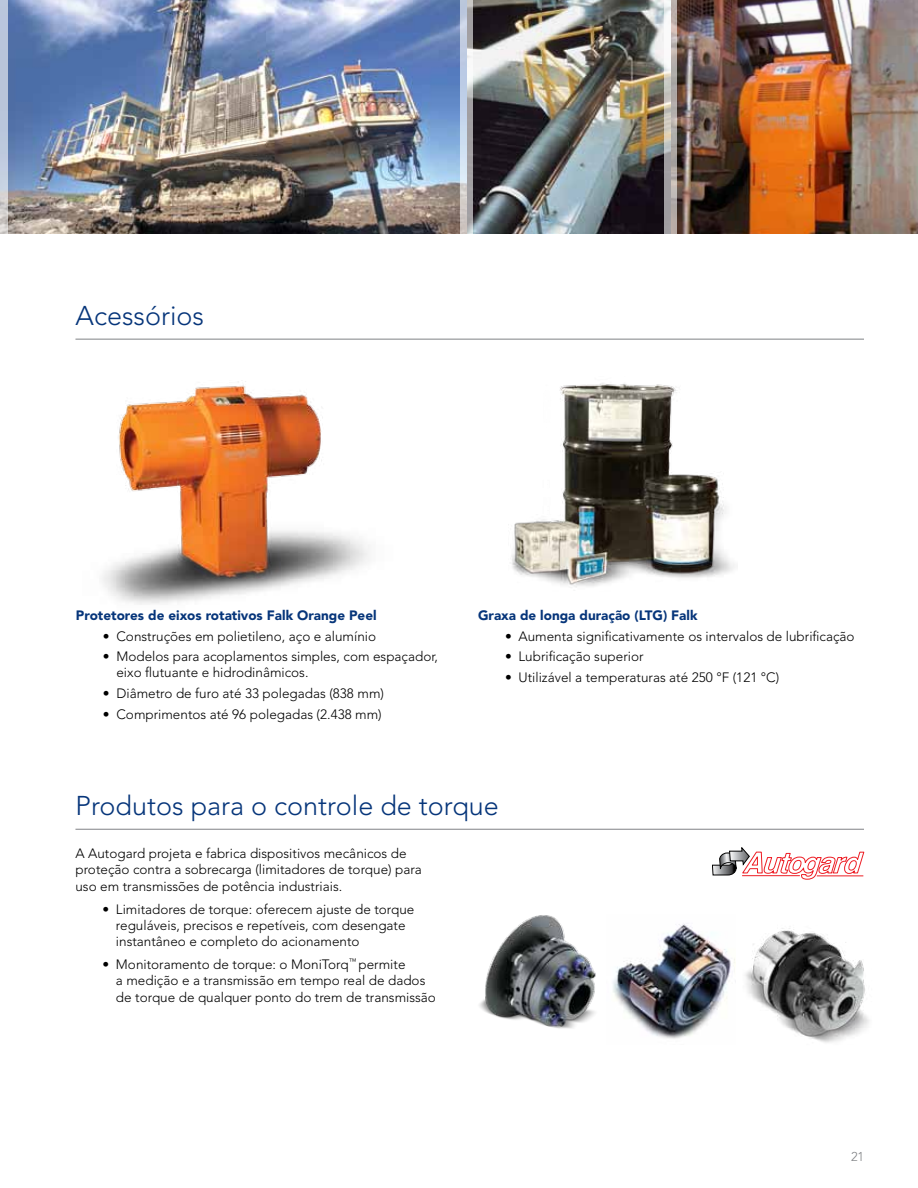
<style>
.page{position:relative;width:918px;height:1188px;background:#fff}
.page>*{position:absolute;margin:0;border:0;box-sizing:border-box;transform-origin:0 0}
.t1{font:300 27px "Avenir LT Std";color:#06357a}
.t2{font:300 13.5px/16.2px "Avenir LT Std";color:#000}
.t3{font:900 13.5px "Avenir LT Std";color:#06357a}
.t4{font:300 12.75px "Avenir LT Std";color:#808285}
</style>
<div class="page">
<img style="left:745px;top:928px;width:124px;height:115px">
<img style="left:102px;top:381px;width:267px;height:224px">
<img style="left:511px;top:383px;width:224px;height:204px">
<hr style="left:75px;top:339px;width:789px;height:1px;background:#808285">
<img style="left:676px;top:0;width:242px;height:233px">
<img style="left:7px;top:0;width:657px;height:233px">
<hr style="left:75px;top:829px;width:789px;height:1px;background:#808285">
<svg style="left:712px;top:847px;width:152px;height:33px"></svg>
<img style="left:479px;top:915px;width:117px;height:114px">
<img style="left:613px;top:924px;width:123px;height:115px">
<svg style="left:0;top:0;width:7px;height:233px;background:#bfc8d9"></svg>
<svg style="left:460px;top:0;width:12px;height:233px;background:#bfc4ce"></svg>
<svg style="left:664px;top:0;width:12px;height:233px"></svg>
<h1 class="t1" style="left:76px;top:300px;width:130px">Acessórios</h1>
<p class="t3" style="left:76px;top:607px;width:302px">Protetores de eixos rotativos Falk Orange Peel</p>
<p class="t2" style="left:103px;top:628px;width:275px">• Construções em polietileno, aço e alumínio</p>
<p class="t2" style="left:116px;top:649px;width:323px;text-indent:-14px">• Modelos para acoplamentos simples, com espaçador, eixo flutuante e hidrodinâmicos.</p>
<p class="t2" style="left:103px;top:685px;width:283px">• Diâmetro de furo até 33 polegadas (838 mm)</p>
<p class="t2" style="left:103px;top:706px;width:280px">• Comprimentos até 96 polegadas (2.438 mm)</p>
<p class="t3" style="left:478px;top:607px;width:221px">Graxa de longa duração (LTG) Falk</p>
<p class="t2" style="left:505px;top:628px;width:351px">• Aumenta significativamente os intervalos de lubrificação</p>
<p class="t2" style="left:505px;top:649px;width:140px">• Lubrificação superior</p>
<p class="t2" style="left:505px;top:669px;width:276px">• Utilizável a temperaturas até 250 °F (121 °C)</p>
<h1 class="t1" style="left:76px;top:790px;width:425px">Produtos para o controle de torque</h1>
<p class="t2" style="left:75px;top:845px;width:348px">A Autogard projeta e fabrica dispositivos mecânicos de proteção contra a sobrecarga (limitadores de torque) para uso em transmissões de potência industriais.</p>
<p class="t2" style="left:116px;top:901px;width:300px;text-indent:-14px">• Limitadores de torque: oferecem ajuste de torque reguláveis, precisos e repetíveis, com desengate instantâneo e completo do acionamento</p>
<p class="t2" style="left:116px;top:956px;width:321px;text-indent:-13px">• Monitoramento de torque: o MoniTorq<sup>™</sup> permite<br>a medição e a transmissão em tempo real de dados de torque de qualquer ponto do trem de transmissão</p>
<p class="t4" style="left:851px;top:1149px;width:15px">21</p>
</div>
